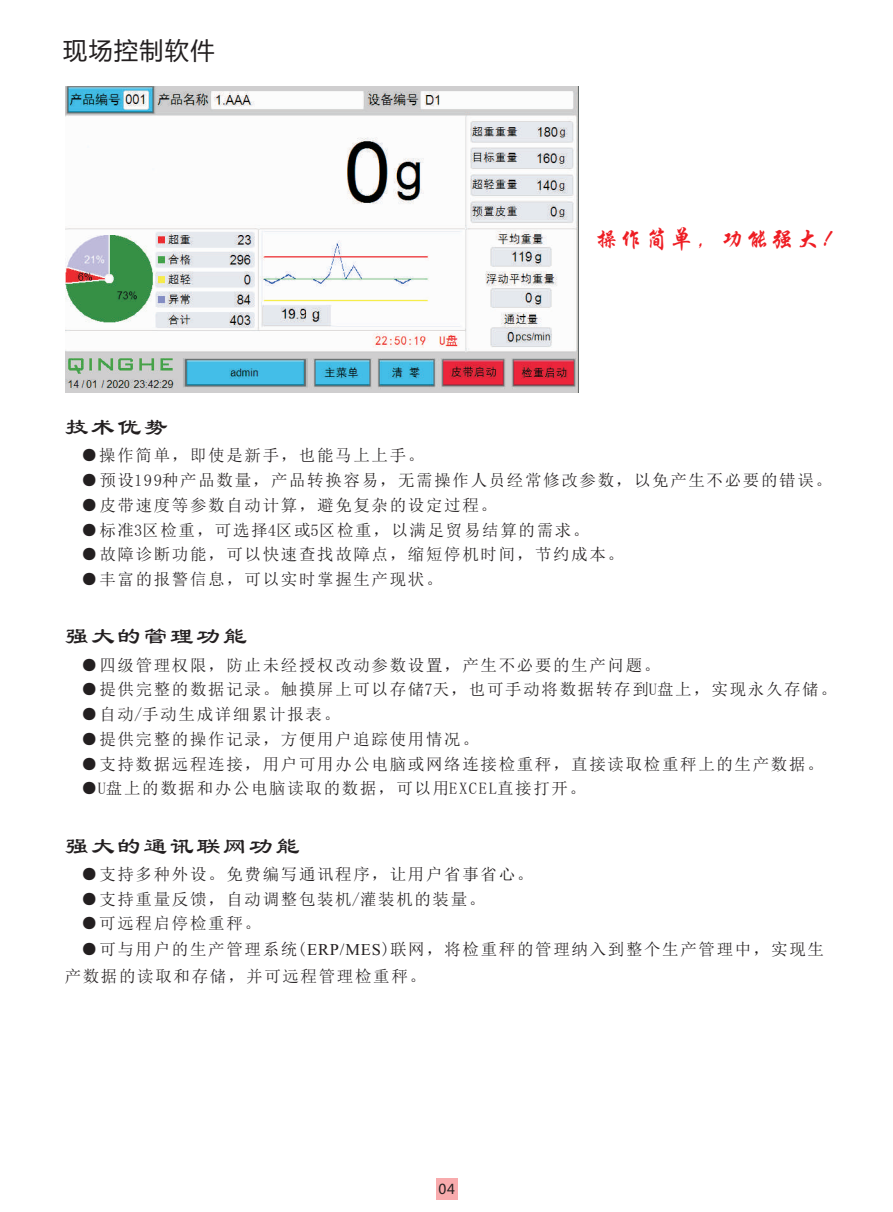
<style>
.page{position:relative;width:893px;height:1212px;background:#fff}
.page>*{position:absolute;margin:0;border:0;box-sizing:border-box;transform-origin:0 0}
.t1{font:24px "Li Su";letter-spacing:.1em;color:#231f20}
.t2{font:24px "ST Xingkai";letter-spacing:.05em;color:#ee1d23}
.t3{font:24px "Microsoft Ya Hei";letter-spacing:.06em;color:#231f20}
.t4{font:16.5px/26.5px "Sim Sun";letter-spacing:.1em;color:#231f20}
.t5{font:13.5px "Microsoft Ya Hei";color:#231f20}
.s1{font-family:"Times New Roman"}
</style>
<div class="page">
<div style="left:436px;top:1178px;width:21px;height:21px;background:#f8abad"></div>
<img style="left:65px;top:86px;width:514px;height:306px">
<h1 class="t3" style="left:63px;top:39px;width:153px">现场控制软件</h1>
<h1 class="t2" style="left:594px;top:227px;width:252px">操作简单，功能强大！</h1>
<h1 class="t1" style="left:65px;top:414px;width:105px">技术优势</h1>
<p class="t4" style="left:81px;top:467px;width:752px">●预设199种产品数量，产品转换容易，无需操作人员经常修改参数，以免产生不必要的错误。</p>
<p class="t4" style="left:81px;top:492px;width:417px">●皮带速度等参数自动计算，避免复杂的设定过程。</p>
<p class="t4" style="left:81px;top:516px;width:510px">●标准3区检重，可选择4区或5区检重，以满足贸易结算的需求。</p>
<p class="t4" style="left:81px;top:541px;width:544px">●故障诊断功能，可以快速查找故障点，缩短停机时间，节约成本。</p>
<p class="t4" style="left:81px;top:566px;width:363px">●丰富的报警信息，可以实时掌握生产现状。</p>
<p class="t4" style="left:81px;top:442px;width:345px">●操作简单，即使是新手，也能马上上手。</p>
<h1 class="t1" style="left:65px;top:624px;width:184px">强大的管理功能</h1>
<p class="t4" style="left:81px;top:651px;width:581px">●四级管理权限，防止未经授权改动参数设置，产生不必要的生产问题。</p>
<p class="t4" style="left:81px;top:676px;width:757px">●提供完整的数据记录。触摸屏上可以存储7天，也可手动将数据转存到U盘上，实现永久存储。</p>
<p class="t4" style="left:81px;top:701px;width:261px">●自动/手动生成详细累计报表。</p>
<p class="t4" style="left:81px;top:726px;width:399px">●提供完整的操作记录，方便用户追踪使用情况。</p>
<p class="t4" style="left:81px;top:750px;width:744px">●支持数据远程连接，用户可用办公电脑或网络连接检重秤，直接读取检重秤上的生产数据。</p>
<p class="t4" style="left:81px;top:775px;width:506px">●U盘上的数据和办公电脑读取的数据，可以用EXCEL直接打开。</p>
<h1 class="t1" style="left:65px;top:833px;width:237px">强大的通讯联网功能</h1>
<p class="t4" style="left:81px;top:861px;width:454px">●支持多种外设。免费编写通讯程序，让用户省事省心。</p>
<p class="t4" style="left:81px;top:885px;width:406px">●支持重量反馈，自动调整包装机/灌装机的装量。</p>
<p class="t4" style="left:65px;top:936px;width:761px;text-indent:17px">●可与用户的生产管理系统(<span class="s1">ERP/MES</span>)联网，将检重秤的管理纳入到整个生产管理中，实现生产数据的读取和存储，并可远程管理检重秤。</p>
<p class="t4" style="left:81px;top:910px;width:181px">●可远程启停检重秤。</p>
<p class="t5" style="left:438px;top:1183px;width:18px">04</p>
</div>
